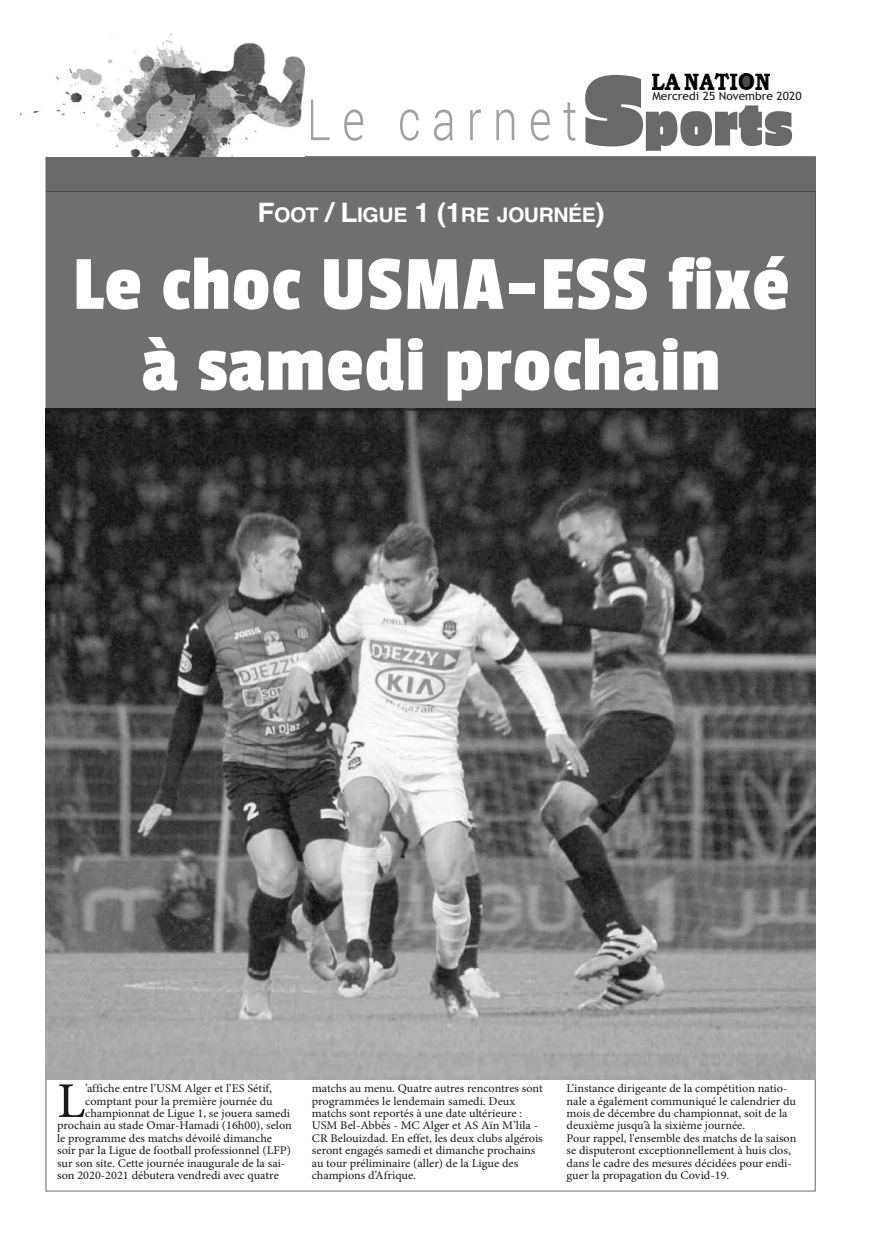
<style>
.page{position:relative;width:893px;height:1234px;background:#fff}
.page>*{position:absolute;margin:0;border:0;box-sizing:border-box;transform-origin:0 0}
.t1{font:79.8px/80.8px "Passion One";letter-spacing:.015em;color:#fff;text-align:center;scale:1.05 1}
.t2{font:57px "Erica One";color:#696969;scale:.89 1}
.t3{font:49.95px "Minion Pro";color:#191919;scale:1.05 1}
.t4{font:700 20.1px "Helvetica";letter-spacing:-.02em;color:#fff;scale:1.05 1}
.t5{font:11.7px/12.5px "Minion Pro";color:#191919;scale:1.05 1}
.t6{font:11.4px "Trebuchet MS";color:#191919;scale:1.05 1}
.s1{font-size:100.65px}
.s2{font-size:26.7px}
</style>
<div class="page">
<svg style="left:311px;top:100px;width:265px;height:41px"></svg>
<div style="left:46px;top:157px;width:769px;height:34px;background:#696969"></div>
<img style="left:652px;top:73px;width:117px;height:16px">
<img style="left:20px;top:33px;width:285px;height:123px">
<img style="left:46px;top:410px;width:769px;height:669px">
<hr style="left:815px;top:191px;width:1px;height:219px;background:#6f6f6f">
<div style="left:46px;top:192px;width:769px;height:216px;background:#6f6f6f"></div>
<hr style="left:46px;top:191px;width:769px;height:1px;background:#484848">
<hr style="left:46px;top:408px;width:769px;height:2px;background:#1d1d1d">
<h2 class="t2" style="left:582px;top:80px;width:238px"><span class="s1">S</span>ports</h2>
<p class="t6" style="left:652px;top:90px;width:144px">Mercredi 25 Novembre 2020</p>
<h3 class="t4" style="left:257px;top:203px;width:332px"><span class="s2">F</span>OOT <span class="s2">/ L</span>IGUE <span class="s2">1 (1</span>RE JOURNÉE<span class="s2">)</span></h3>
<h1 class="t1" style="left:73px;top:243px;width:684px">Le choc USMA-ESS fixé à samedi prochain</h1>
<h3 class="t3" style="left:57px;top:1081px;width:28px">L</h3>
<p class="t5" style="left:85px;top:1082px;width:179px">’affiche entre l’USM Alger et l’ES Sétif,</p>
<p class="t5" style="left:85px;top:1095px;width:180px">comptant pour la première journée du</p>
<p class="t5" style="left:85px;top:1107px;width:197px">championnat de Ligue 1, se jouera samedi</p>
<p class="t5" style="left:57px;top:1120px;width:225px">prochain au stade Omar-Hamadi (16h00), selon</p>
<p class="t5" style="left:57px;top:1132px;width:206px">le programme des matchs dévoilé dimanche</p>
<p class="t5" style="left:57px;top:1145px;width:224px">soir par la Ligue de football professionnel (LFP)</p>
<p class="t5" style="left:57px;top:1157px;width:219px">sur son site. Cette journée inaugurale de la sai-</p>
<p class="t5" style="left:57px;top:1169px;width:213px">son 2020-2021 débutera vendredi avec quatre</p>
<p class="t5" style="left:312px;top:1082px;width:221px">matchs au menu. Quatre autres rencontres sont programmées le lendemain samedi. Deux matchs sont reportés à une date ultérieure :<br>USM Bel-Abbès - MC Alger et AS Aïn M’lila - CR Belouizdad. En effet, les deux clubs algérois seront engagés samedi et dimanche prochains au tour préliminaire (aller) de la Ligue des champions d’Afrique.</p>
<p class="t5" style="left:566px;top:1082px;width:220px">L’instance dirigeante de la compétition natio&shy;nale a également communiqué le calendrier du mois de décembre du championnat, soit de la deuxième jusqu’à la sixième journée.<br>Pour rappel, l'ensemble des matchs de la saison se disputeront exceptionnellement à huis clos, dans le cadre des mesures décidées pour endi&shy;guer la propagation du Covid-19.</p>
</div>
